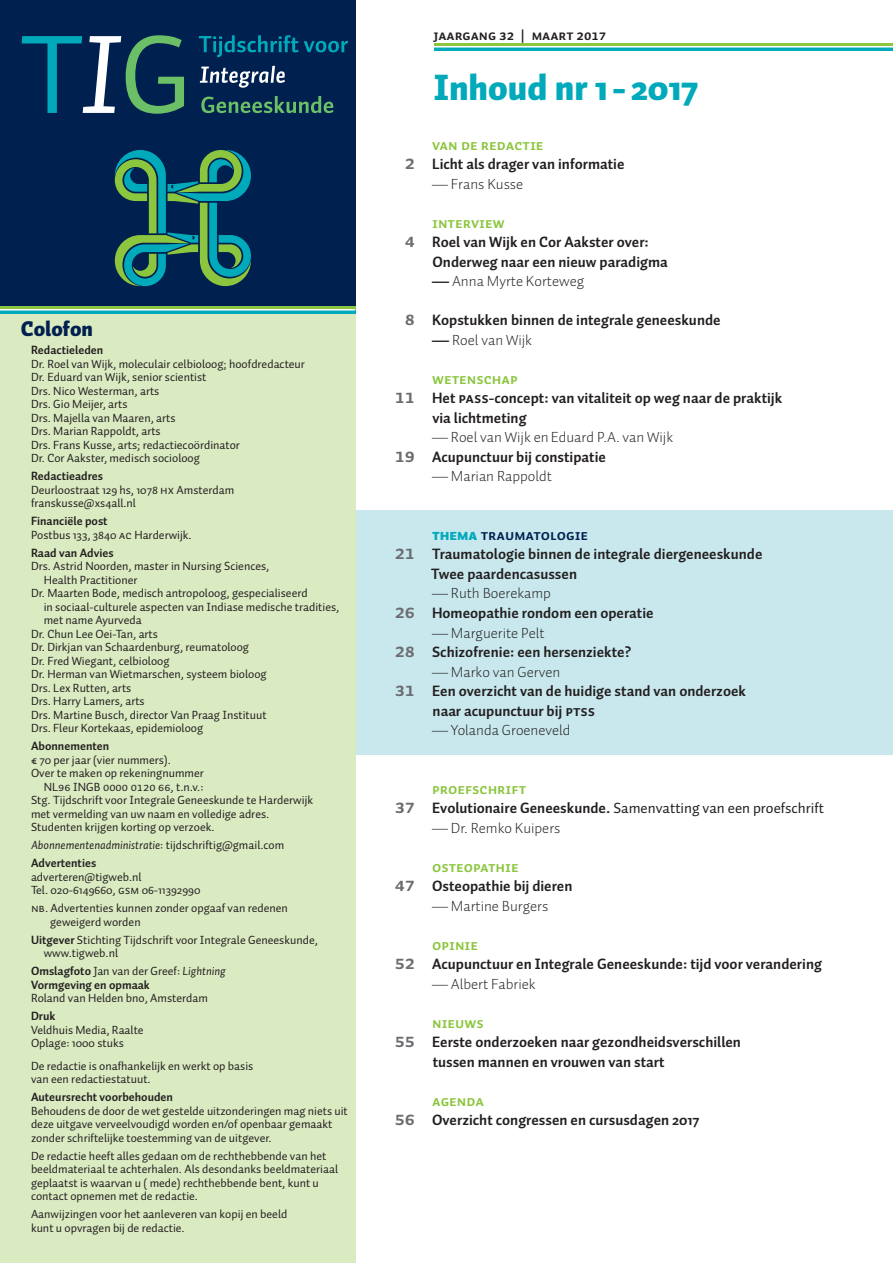
<style>
.page{position:relative;width:893px;height:1263px;background:#fff}
.page>*{position:absolute;margin:0;border:0;box-sizing:border-box;transform-origin:0 0}
.K-Auto_Black{font:900 36px "Auto Pro";color:#0ab}
.Tk{font:900 21px "Auto Pro";color:#00214f}
.Inhoud{font:700 15px/19.5px "Auto Pro";color:#231f20}
.Inhoud-2{font:300 15px "Auto Pro";color:#231f20}
.Inhoud-3{font:15px "Auto Pro Bold Small Caps";color:#8bc63e}
.Inhoud-4{font:15px "Auto Pro";color:#231f20}
.Inhoud-5{font:15px "Auto Pro Bold Small Caps";color:#00214f}
.t1{font:14.25px "Auto Pro Bold Small Caps";color:#231f20}
.t2{font:12px/13.5px "Auto Pro";color:#231f20}
.t3{font:700 12px "Auto Pro";color:#231f20}
.t4{font:12px "Auto Pro Regular Italic 1";color:#231f20}
.s1{font-family:"Auto Pro Regular Small Caps"}
.s2{font-family:"Auto Pro"}
.s3{font-weight:700}
.s4{font-family:"Auto Pro Regular Italic 1"}
.s5{font-family:"Auto Pro Bold Small Caps";font-weight:400;font-size:19.5px;color:#6c6d70}
.s6{font-family:"Auto Pro Bold Small Caps";font-weight:400}
.s7{font-family:"Auto Pro Black Small Caps";color:#0ab}
.s8{font-family:"Auto Pro Bold Small Caps";font-size:19.5px;color:#6c6d70}
</style>
<div class="page">
<hr style="left:0;top:43px;width:893px;height:4px;background:#8bc63e">
<hr style="left:0;top:47px;width:893px;height:4px;background:#0ab">
<hr style="left:0;top:46px;width:893px;height:2px;background:#fff">
<div style="left:355px;top:510px;width:538px;height:244px;background:#c8e8ed"></div>
<div style="left:0;top:0;width:434px;height:64px;background:#fff"></div>
<div style="left:0;top:0;width:355px;height:306px;background:#00214f"></div>
<div style="left:0;top:312px;width:355px;height:951px;background:#daeac1"></div>
<svg style="left:115px;top:150px;width:136px;height:136px"></svg>
<svg style="left:22px;top:35px;width:162px;height:79px"></svg>
<svg style="left:199px;top:35px;width:149px;height:22px"></svg>
<svg style="left:200px;top:66px;width:85px;height:22px"></svg>
<svg style="left:201px;top:96px;width:132px;height:17px"></svg>
<hr style="left:0;top:306px;width:355px;height:4px;background:#8bc63e">
<svg style="left:0;top:310px;width:355px;height:4px"></svg>
<hr style="left:0;top:309px;width:355px;height:1px;background:#fff">
<p class="Tk" style="left:21px;top:313px;width:74px">Colofon</p>
<p class="t3" style="left:31px;top:342px;width:74px">Redactieleden</p>
<p class="t2" style="left:31px;top:357px;width:275px">Dr. Roel van Wijk, moleculair celbioloog; hoofdredacteur</p>
<p class="t2" style="left:31px;top:370px;width:177px">Dr. Eduard van Wijk, senior scientist</p>
<p class="t2" style="left:31px;top:384px;width:130px">Drs. Nico Westerman, arts</p>
<p class="t2" style="left:31px;top:397px;width:98px">Drs. Gio Meijer, arts</p>
<p class="t2" style="left:31px;top:411px;width:146px">Drs. Majella van Maaren, arts</p>
<p class="t2" style="left:31px;top:424px;width:131px">Drs. Marian Rappoldt, arts</p>
<p class="t2" style="left:31px;top:438px;width:210px">Drs. Frans Kusse, arts; redactiecoördinator</p>
<p class="t2" style="left:31px;top:451px;width:170px">Dr. Cor Aakster, medisch socioloog</p>
<p class="t3" style="left:31px;top:468px;width:74px">Redactieadres</p>
<p class="t2" style="left:31px;top:483px;width:205px">Deurloostraat 129 hs, 1078 <span class="s1">hx</span> Amsterdam</p>
<p class="t2" style="left:31px;top:496px;width:107px">franskusse@xs4all.nl</p>
<p class="t3" style="left:31px;top:513px;width:78px">Financiële post</p>
<p class="t2" style="left:31px;top:528px;width:162px">Postbus 133, 3840 <span class="s1">ac</span> Harderwijk.</p>
<p class="t3" style="left:31px;top:544px;width:84px">Raad van Advies</p>
<p class="t2" style="left:44px;top:559px;width:227px;text-indent:-13px">Drs. Astrid Noorden, master in Nursing Sciences,<br>Health Practitioner</p>
<p class="t2" style="left:44px;top:586px;width:297px;text-indent:-13px">Dr. Maarten Bode, medisch antropoloog, gespecialiseerd<br>in sociaal-culturele aspecten van Indiase medische tradities, met name Ayurveda</p>
<p class="t2" style="left:31px;top:627px;width:128px">Dr. Chun Lee Oei-Tan, arts</p>
<p class="t2" style="left:31px;top:640px;width:220px">Dr. Dirkjan van Schaardenburg, reumatoloog</p>
<p class="t2" style="left:31px;top:654px;width:140px">Dr. Fred Wiegant, celbioloog</p>
<p class="t2" style="left:31px;top:667px;width:237px">Dr. Herman van Wietmarschen, systeem bioloog</p>
<p class="t2" style="left:31px;top:681px;width:102px">Drs. Lex Rutten, arts</p>
<p class="t2" style="left:31px;top:694px;width:115px">Drs. Harry Lamers, arts</p>
<p class="t2" style="left:31px;top:708px;width:237px">Drs. Martine Busch, director Van Praag Instituut</p>
<p class="t2" style="left:31px;top:721px;width:174px">Drs. Fleur Kortekaas, epidemioloog</p>
<p class="t3" style="left:31px;top:738px;width:80px">Abonnementen</p>
<p class="t2" style="left:31px;top:753px;width:141px">€ 70 per jaar (vier nummers).</p>
<p class="t2" style="left:31px;top:766px;width:174px;text-align:right">Over te maken op rekeningnummer<br><span class="s1">NL96 INGB 0000 0120 66</span>, t.n.v.:</p>
<p class="t2" style="left:31px;top:793px;width:284px">Stg. Tijdschrift voor Integrale Geneeskunde te Harderwijk</p>
<p class="t2" style="left:31px;top:807px;width:240px">met vermelding van uw naam en volledige adres.</p>
<p class="t2" style="left:31px;top:820px;width:185px">Studenten krijgen korting op verzoek.</p>
<p class="t4" style="left:31px;top:837px;width:255px">Abonnementenadministratie<span class="s2">: tijdschriftig@gmail.com</span></p>
<p class="t3" style="left:31px;top:855px;width:67px">Advertenties</p>
<p class="t2" style="left:31px;top:870px;width:112px">adverteren@tigweb.nl</p>
<p class="t2" style="left:31px;top:883px;width:171px">Tel. 020-6149660, <span class="s1">gsm</span> 06-11392990</p>
<p class="t2" style="left:50px;top:901px;width:239px;text-indent:-19px"><span class="s1">nb</span>. Advertenties kunnen zonder opgaaf van redenen geweigerd worden</p>
<p class="t2" style="left:44px;top:933px;width:276px;text-indent:-13px"><span class="s3">Uitgever</span> Stichting Tijdschrift voor Integrale Geneeskunde, www.tigweb.nl</p>
<p class="t2" style="left:31px;top:964px;width:196px"><span class="s3">Omslagfoto</span> Jan van der Greef: <span class="s4">Lightning</span></p>
<p class="t3" style="left:31px;top:976px;width:121px">Vormgeving en opmaak</p>
<p class="t2" style="left:31px;top:991px;width:178px">Roland van Helden bno, Amsterdam</p>
<p class="t3" style="left:31px;top:1008px;width:26px">Druk</p>
<p class="t2" style="left:31px;top:1023px;width:114px">Veldhuis Media, Raalte</p>
<p class="t2" style="left:31px;top:1036px;width:94px">Oplage: 1000 stuks</p>
<p class="t2" style="left:31px;top:1059px;width:224px">De redactie is onafhankelijk en werkt op basis van een redactiestatuut.</p>
<p class="t3" style="left:31px;top:1089px;width:144px">Auteursrecht voorbehouden</p>
<p class="t2" style="left:31px;top:1104px;width:318px">Behoudens de door de wet gestelde uitzonderingen mag niets uit deze uitgave verveelvoudigd worden en/of openbaar gemaakt zonder schriftelijke toestemming van de uitgever.</p>
<p class="t2" style="left:31px;top:1149px;width:309px">De redactie heeft alles gedaan om de rechthebbende van het beeldmateriaal te achterhalen. Als desondanks beeldmateriaal geplaatst is waarvan u ( mede) rechthebbende bent, kunt u contact opnemen met de redactie.</p>
<p class="t2" style="left:31px;top:1207px;width:258px">Aanwijzingen voor het aanleveren van kopij en beeld kunt u opvragen bij de redactie.</p>
<p class="t1" style="left:433px;top:25px;width:174px">jaargang 32 | maart 2017</p>
<p class="K-Auto_Black" style="left:434px;top:62px;width:267px">Inhoud nr 1- 2017</p>
<p class="Inhoud-3" style="left:432px;top:134px;width:113px">Van de redactie</p>
<p class="Inhoud" style="left:405px;top:154px;width:221px"><span class="s5">2</span> Licht als drager van informatie</p>
<p class="Inhoud-2" style="left:432px;top:174px;width:93px">— Frans Kusse</p>
<p class="Inhoud-3" style="left:432px;top:212px;width:74px">interview</p>
<p class="Inhoud" style="left:432px;top:232px;width:237px;text-indent:-27px"><span class="s5">4</span> Roel van Wijk en Cor Aakster over:<br>Onderweg naar een nieuw paradigma</p>
<p class="Inhoud-2" style="left:432px;top:271px;width:154px"><span class="s3">—</span> Anna Myrte Korteweg</p>
<p class="Inhoud" style="left:405px;top:310px;width:317px"><span class="s5">8</span> Kopstukken binnen de integrale geneeskunde</p>
<p class="Inhoud-2" style="left:432px;top:330px;width:101px"><span class="s3">—</span> Roel van Wijk</p>
<p class="Inhoud-3" style="left:432px;top:368px;width:87px">wetenschap</p>
<p class="Inhoud" style="left:432px;top:388px;width:351px;text-indent:-37px"><span class="s5">11</span> Het <span class="s6">pass</span>-concept: van vitaliteit op weg naar de praktijk via lichtmeting</p>
<p class="Inhoud-2" style="left:432px;top:427px;width:243px">— Roel van Wijk en Eduard P.A. van Wijk</p>
<p class="Inhoud" style="left:395px;top:447px;width:213px"><span class="s5">19</span> Acupunctuur bij constipatie</p>
<p class="Inhoud-2" style="left:432px;top:466px;width:121px">— Marian Rappoldt</p>
<p class="Inhoud-5" style="left:432px;top:524px;width:158px"><span class="s7">thema</span> traumatologie</p>
<p class="Inhoud" style="left:431px;top:544px;width:333px;text-indent:-36px"><span class="s5">21</span> Traumatologie binnen de integrale diergeneeskunde<br>Twee paardencasussen</p>
<p class="Inhoud-2" style="left:432px;top:583px;width:120px">— Ruth Boerekamp</p>
<p class="Inhoud" style="left:395px;top:603px;width:260px"><span class="s5">26</span> Homeopathie rondom een operatie</p>
<p class="Inhoud-2" style="left:432px;top:622px;width:114px">— Marguerite Pelt</p>
<p class="Inhoud" style="left:395px;top:642px;width:238px"><span class="s5">28</span> Schizofrenie: een hersenziekte?</p>
<p class="Inhoud-2" style="left:432px;top:661px;width:130px">— Marko van Gerven</p>
<p class="Inhoud" style="left:433px;top:681px;width:315px;text-indent:-38px"><span class="s5">31</span> Een overzicht van de huidige stand van onderzoek naar acupunctuur bij <span class="s6">ptss</span></p>
<p class="Inhoud-2" style="left:432px;top:720px;width:140px">— Yolanda Groeneveld</p>
<p class="Inhoud-3" style="left:432px;top:778px;width:96px">proefschrift</p>
<p class="Inhoud-4" style="left:395px;top:797px;width:431px"><span class="s8">37</span> <span class="s3">Evolutionaire Geneeskunde.</span> Samenvatting van een proefschrift</p>
<p class="Inhoud-2" style="left:432px;top:817px;width:130px">— Dr. Remko Kuipers</p>
<p class="Inhoud-3" style="left:432px;top:856px;width:88px">osteopathie</p>
<p class="Inhoud" style="left:395px;top:876px;width:179px"><span class="s5">47</span> Osteopathie bij dieren</p>
<p class="Inhoud-2" style="left:432px;top:895px;width:118px">— Martine Burgers</p>
<p class="Inhoud-3" style="left:432px;top:934px;width:48px">opinie</p>
<p class="Inhoud" style="left:395px;top:954px;width:429px"><span class="s5">52</span> Acupunctuur en Integrale Geneeskunde: tijd voor verandering</p>
<p class="Inhoud-2" style="left:432px;top:973px;width:105px">— Albert Fabriek</p>
<p class="Inhoud-3" style="left:432px;top:1012px;width:53px">nieuws</p>
<p class="Inhoud" style="left:433px;top:1032px;width:310px;text-indent:-38px"><span class="s5">55</span> Eerste onderzoeken naar gezondheidsverschillen tussen mannen en vrouwen van start</p>
<p class="Inhoud-3" style="left:432px;top:1090px;width:53px">agenda</p>
<p class="Inhoud" style="left:395px;top:1110px;width:306px"><span class="s5">56</span> Overzicht congressen en cursusdagen 2017</p>
</div>
